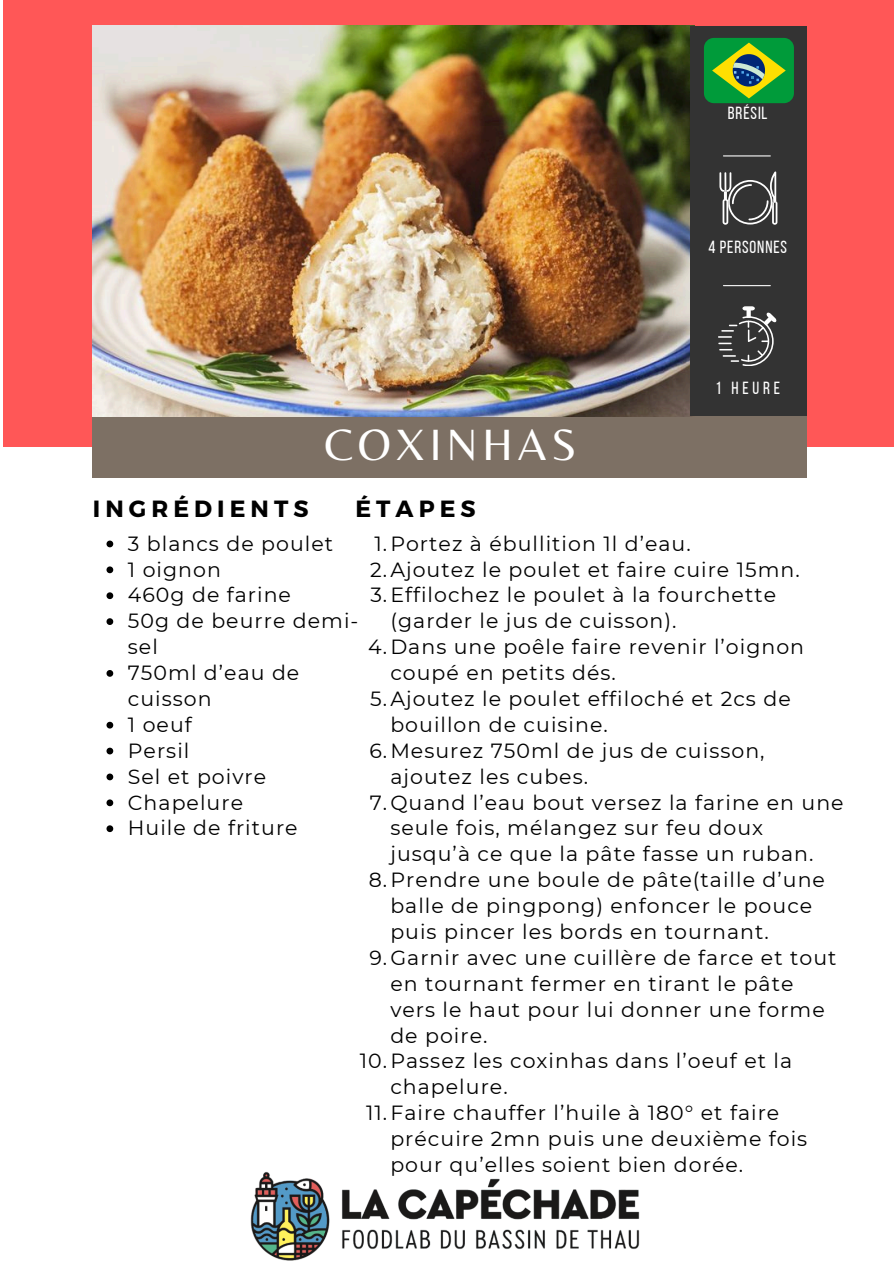
<style>
.page{position:relative;width:894px;height:1264px;background:#fff}
.page>*{position:absolute;margin:0;border:0;box-sizing:border-box;transform-origin:0 0}
.t1{font:45.6px "Belleza";letter-spacing:.1em;color:#fff}
.t2{font:700 23.4px "Montserrat";letter-spacing:.215em;color:#000}
.t3{font:20.55px/25.8px "Montserrat";letter-spacing:.05em;color:#000}
.t4{font:17.55px "Bebas Neue";letter-spacing:.05em;color:#fff}
</style>
<div class="page">
<div style="left:3px;top:0;width:890px;height:446px;background:#ff5757"></div>
<div style="left:92px;top:412px;width:715px;height:65px;background:#7d7064"></div>
<img style="left:92px;top:26px;width:602px;height:390px">
<div style="left:690px;top:26px;width:116px;height:389px;background:#333"></div>
<hr style="left:723px;top:155px;width:47px;height:1px;background:#fff">
<hr style="left:723px;top:285px;width:47px;height:1px;background:#fff">
<svg style="left:718px;top:306px;width:58px;height:60px"></svg>
<svg style="left:719px;top:171px;width:58px;height:53px"></svg>
<img style="left:250px;top:1171px;width:390px;height:90px">
<div style="left:703px;top:38px;width:90px;height:65px;background:#009b3a;border-radius:10px"></div>
<svg style="left:712px;top:43px;width:73px;height:55px"></svg>
<svg style="left:106px;top:540px;width:7px;height:7px"></svg>
<svg style="left:106px;top:566px;width:7px;height:7px"></svg>
<svg style="left:106px;top:592px;width:7px;height:7px"></svg>
<svg style="left:106px;top:618px;width:7px;height:7px"></svg>
<svg style="left:106px;top:670px;width:7px;height:6px"></svg>
<svg style="left:106px;top:721px;width:7px;height:7px"></svg>
<svg style="left:106px;top:747px;width:7px;height:7px"></svg>
<svg style="left:106px;top:773px;width:7px;height:7px"></svg>
<svg style="left:106px;top:799px;width:7px;height:7px"></svg>
<svg style="left:106px;top:825px;width:7px;height:7px"></svg>
<p class="t4" style="left:727px;top:106px;width:41px">BRÉSIL</p>
<p class="t4" style="left:708px;top:239px;width:80px">4 PERSONNES</p>
<p class="t1" style="left:324px;top:417px;width:253px">COXINHAS</p>
<p class="t4" style="left:715px;top:381px;width:66px">1 HEURE</p>
<p class="t2" style="left:93px;top:493px;width:217px">INGRÉDIENTS</p>
<p class="t2" style="left:355px;top:493px;width:122px">ÉTAPES</p>
<h1 class="t3" style="left:374px;top:530px;width:318px">1.Portez à ébullition 1l d’eau.</h1>
<h2 class="t3" style="left:370px;top:556px;width:431px">2.Ajoutez le poulet et faire cuire 15mn.</h2>
<p class="t3" style="left:390px;top:582px;width:387px;text-indent:-20px">3.Effilochez le poulet à la fourchette (garder le jus de cuisson).</p>
<p class="t3" style="left:390px;top:634px;width:415px;text-indent:-22px">4.Dans une poêle faire revenir l’oignon coupé en petits dés.</p>
<p class="t3" style="left:390px;top:685px;width:402px;text-indent:-20px">5.Ajoutez le poulet effiloché et 2cs de bouillon de cuisine.</p>
<p class="t3" style="left:390px;top:737px;width:375px;text-indent:-21px">6.Mesurez 750ml de jus de cuisson, ajoutez les cubes.</p>
<p class="t3" style="left:390px;top:789px;width:454px;text-indent:-21px">7.Quand l’eau bout versez la farine en une seule fois, mélangez sur feu doux jusqu’à ce que la pâte fasse un ruban.</p>
<p class="t3" style="left:390px;top:866px;width:436px;text-indent:-22px">8.Prendre une boule de pâte(taille d’une balle de pingpong) enfoncer le pouce puis pincer les bords en tournant.</p>
<p class="t3" style="left:390px;top:944px;width:447px;text-indent:-21px">9.Garnir avec une cuillère de farce et tout en tournant fermer en tirant le pâte vers le haut pour lui donner une forme de poire.</p>
<p class="t3" style="left:390px;top:1048px;width:403px;text-indent:-30px">10.Passez les coxinhas dans l’oeuf et la chapelure.</p>
<p class="t3" style="left:390px;top:1099px;width:418px;text-indent:-24px">11.Faire chauffer l’huile à 180° et faire précuire 2mn puis une deuxième fois pour qu’elles soient bien dorée.</p>
<p class="t3" style="left:128px;top:530px;width:207px">3 blancs de poulet</p>
<h2 class="t3" style="left:128px;top:556px;width:94px">1 oignon</h2>
<p class="t3" style="left:128px;top:582px;width:165px">460g de farine</p>
<p class="t3" style="left:128px;top:608px;width:232px">50g de beurre demi&shy;sel</p>
<p class="t3" style="left:128px;top:660px;width:173px">750ml d’eau de cuisson</p>
<p class="t3" style="left:128px;top:711px;width:65px">1 oeuf</p>
<p class="t3" style="left:128px;top:737px;width:63px">Persil</p>
<p class="t3" style="left:128px;top:763px;width:140px">Sel et poivre</p>
<p class="t3" style="left:128px;top:789px;width:117px">Chapelure</p>
<p class="t3" style="left:128px;top:815px;width:171px">Huile de friture</p>
</div>
